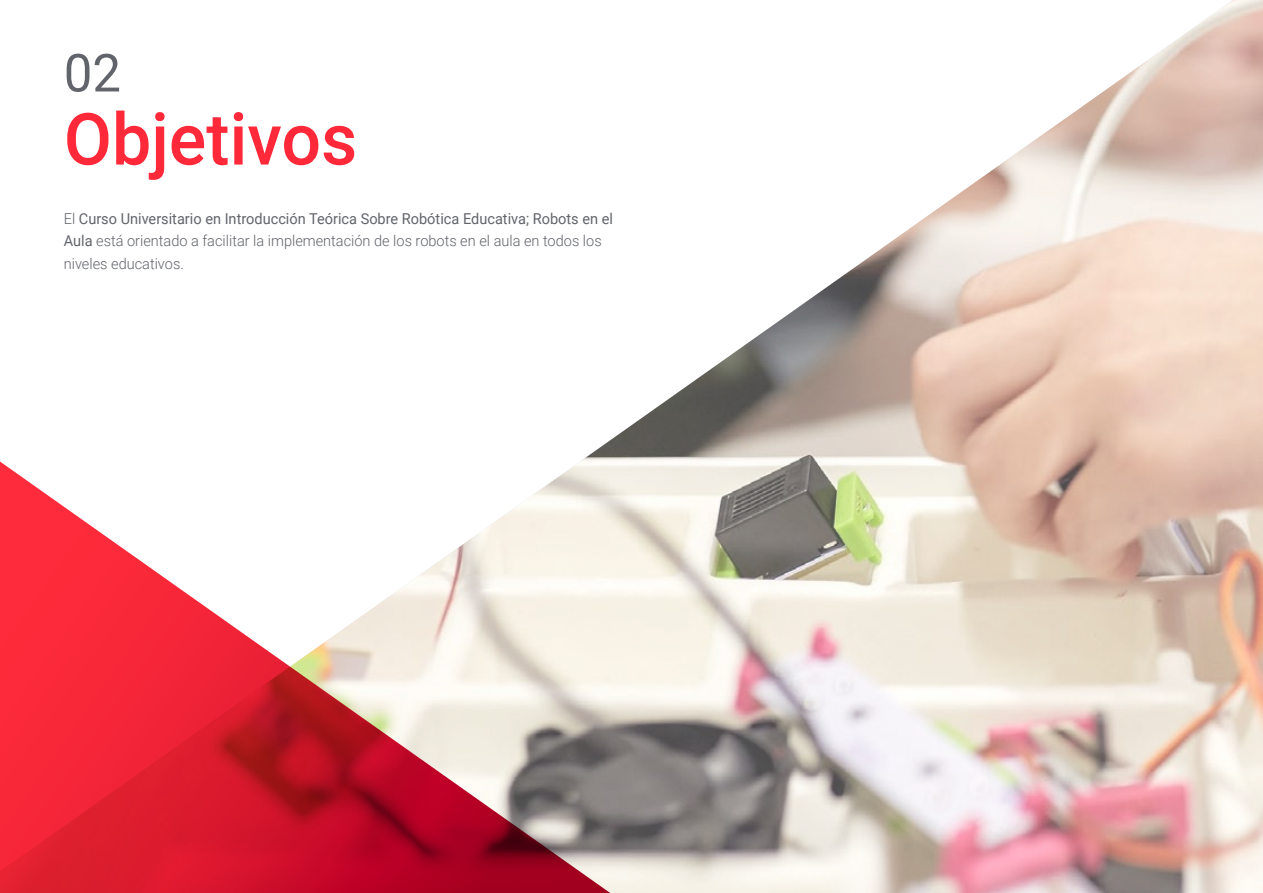
<style>
.page{position:relative;width:1263px;height:893px;background:#fff}
.page>*{position:absolute;margin:0;border:0;box-sizing:border-box;transform-origin:0 0}
.t1{font:500 72px "Roboto";color:#ff293a}
.t2{font:52.5px "Roboto";color:#61646a}
.t3{font:300 15px/22.5px "Roboto";color:#61646a}
.s1{font-weight:400}
</style>
<div class="page">
<img style="left:602px;top:0;width:661px;height:893px">
<svg style="left:0;top:446px;width:640px;height:447px"></svg>
<h2 class="t2" style="left:64px;top:36px;width:59px">02</h2>
<h1 class="t1" style="left:64px;top:89px;width:295px">Objetivos</h1>
<p class="t3" style="left:64px;top:207px;width:551px">El <span class="s1">Curso Universitario en Introducción Teórica Sobre Robótica Educativa; Robots en el<br>Aula</span> está orientado a facilitar la implementación de los robots en el aula en todos los niveles educativos.</p>
</div>
